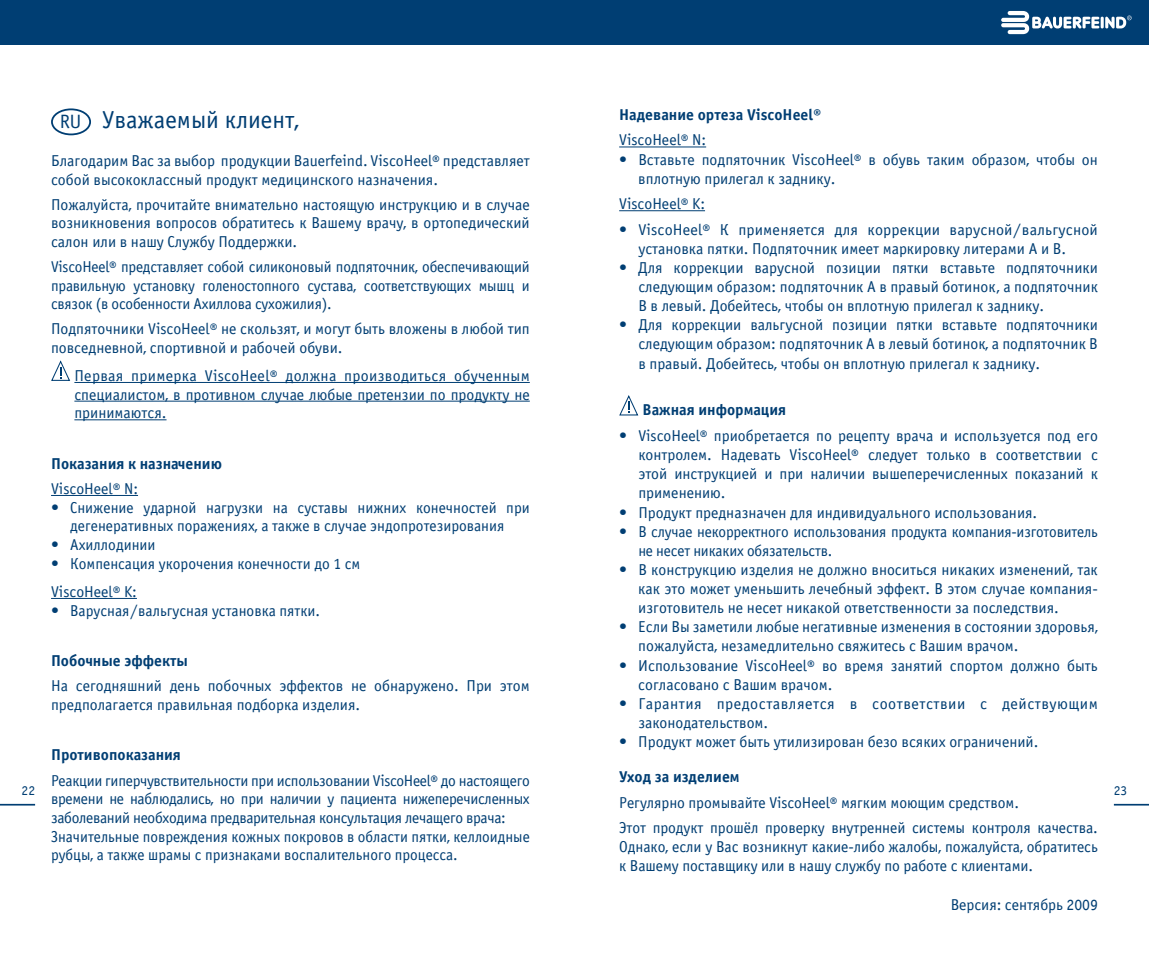
<style>
.page{position:relative;width:1149px;height:957px;background:#fff}
.page>*{position:absolute;margin:0;border:0;box-sizing:border-box;transform-origin:0 0}
.t1{font:24.75px "BF Officina Sans N";color:#003e73}
.t2{font:19.35px "BF Officina Sans N";color:#003e73}
.t3{font:15.75px/19.1px "BF Officina Sans N";color:#003e73}
.t4{font:15.75px/18.7px "BF Officina Sans N";letter-spacing:-.02em;color:#003e73}
.t5{font:700 15.75px "BF Officina Sans N";color:#003e73}
.t6{font:15.75px/19.1px "BF Officina Sans N";letter-spacing:.03em;color:#003e73}
.t7{font:13.5px "BF Officina Sans N";color:#003e73}
</style>
<div class="page">
<div style="left:0;top:0;width:1148px;height:45px;background:#003e73"></div>
<svg style="left:1001px;top:11px;width:130px;height:23px"></svg>
<hr style="left:0;top:804px;width:35px;height:1px;background:#003e73">
<hr style="left:1113px;top:804px;width:35px;height:1px;background:#003e73">
<hr style="left:74px;top:382px;width:455px;height:1px;background:#003e73">
<hr style="left:74px;top:401px;width:455px;height:1px;background:#003e73">
<hr style="left:74px;top:419px;width:92px;height:1px;background:#003e73">
<hr style="left:51px;top:495px;width:87px;height:1px;background:#003e73">
<hr style="left:51px;top:598px;width:86px;height:1px;background:#003e73">
<svg style="left:51px;top:360px;width:20px;height:21px"></svg>
<div style="left:51px;top:108px;width:40px;height:27px;border:2px solid #003e73;border-radius:50%"></div>
<hr style="left:619px;top:147px;width:87px;height:1px;background:#003e73">
<hr style="left:619px;top:210px;width:85px;height:1px;background:#003e73">
<svg style="left:619px;top:395px;width:20px;height:21px"></svg>
<p class="t2" style="left:60px;top:110px;width:23px">RU</p>
<p class="t5" style="left:619px;top:104px;width:203px">Надевание ортеза ViscoHeel®</p>
<p class="t3" style="left:619px;top:130px;width:88px">ViscoHeel® N:</p>
<p class="t3" style="left:638px;top:149px;width:461px;text-indent:-19px">• Вставьте подпяточник ViscoHeel® в обувь таким образом, чтобы он вплотную прилегал к заднику.</p>
<p class="t3" style="left:619px;top:194px;width:87px">ViscoHeel® K:</p>
<p class="t3" style="left:638px;top:219px;width:461px;text-indent:-19px">• ViscoHeel® К применяется для коррекции варусной/вальгусной установка пятки. Подпяточник имеет маркировку литерами А и В.</p>
<p class="t3" style="left:638px;top:258px;width:461px;text-align:justify;text-indent:-19px">• Для коррекции варусной позиции пятки вставьте подпяточники следующим образом: подпяточник А в правый ботинок, а подпяточник В в левый. Добейтесь, чтобы он вплотную прилегал к заднику.</p>
<p class="t3" style="left:638px;top:315px;width:461px;text-align:justify;text-indent:-19px">• Для коррекции вальгусной позиции пятки вставьте подпяточники следующим образом: подпяточник А в левый ботинок, а подпяточник В в правый. Добейтесь, чтобы он вплотную прилегал к заднику.</p>
<p class="t5" style="left:642px;top:400px;width:145px">Важная информация</p>
<p class="t3" style="left:638px;top:426px;width:461px;text-align:justify;text-indent:-19px">• ViscoHeel® приобретается по рецепту врача и используется под его контролем. Надевать ViscoHeel® следует только в соответствии с этой инструкцией и при наличии вышеперечисленных показаний к применению.</p>
<p class="t3" style="left:619px;top:502px;width:419px">• Продукт предназначен для индивидуального использования.</p>
<p class="t3" style="left:638px;top:521px;width:461px;text-indent:-19px">• В случае некорректного использования продукта компания-изготовитель не несет никаких обязательств.</p>
<p class="t3" style="left:638px;top:560px;width:461px;text-align:justify;text-indent:-19px">• В конструкцию изделия не должно вноситься никаких изменений, так как это может уменьшить лечебный эффект. В этом случае компания&shy;изготовитель не несет никакой ответственности за последствия.</p>
<p class="t3" style="left:638px;top:617px;width:461px;text-indent:-19px">• Если Вы заметили любые негативные изменения в состоянии здоровья, пожалуйста, незамедлительно свяжитесь с Вашим врачом.</p>
<p class="t3" style="left:638px;top:655px;width:461px;text-indent:-19px">• Использование ViscoHeel® во время занятий спортом должно быть согласовано с Вашим врачом.</p>
<p class="t6" style="left:638px;top:693px;width:461px;text-indent:-19px">• Гарантия предоставляется в соответствии с действующим законодательством.</p>
<p class="t3" style="left:619px;top:732px;width:420px">• Продукт может быть утилизирован безо всяких ограничений.</p>
<p class="t5" style="left:619px;top:766px;width:122px">Уход за изделием</p>
<p class="t3" style="left:619px;top:789px;width:480px;line-height:25.4px">Регулярно промывайте ViscoHeel® мягким моющим средством.<br>Этот продукт прошёл проверку внутренней системы контроля качества.</p>
<p class="t3" style="left:619px;top:837px;width:480px">Однако, если у Вас возникнут какие-либо жалобы, пожалуйста, обратитесь к Вашему поставщику или в нашу службу по работе с клиентами.</p>
<p class="t3" style="left:950px;top:894px;width:149px">Версия: сентябрь 2009</p>
<h1 class="t1" style="left:102px;top:104px;width:198px">Уважаемый клиент,</h1>
<p class="t3" style="left:51px;top:151px;width:480px">Благодарим Вас за выбор продукции Bauerfeind. ViscoHeel® представляет собой высококлассный продукт медицинского назначения.</p>
<p class="t3" style="left:51px;top:195px;width:480px;text-align:justify">Пожалуйста, прочитайте внимательно настоящую инструкцию и в случае возникновения вопросов обратитесь к Вашему врачу, в ортопедический салон или в нашу Службу Поддержки.</p>
<p class="t3" style="left:51px;top:257px;width:480px;text-align:justify">ViscoHeel® представляет собой силиконовый подпяточник, обеспечивающий правильную установку голеностопного сустава, соответствующих мышц и связок (в особенности Ахиллова сухожилия).</p>
<p class="t3" style="left:51px;top:319px;width:480px">Подпяточники ViscoHeel® не скользят, и могут быть вложены в любой тип повседневной, спортивной и рабочей обуви.</p>
<p class="t3" style="left:74px;top:366px;width:457px;text-align:justify">Первая примерка ViscoHeel® должна производиться обученным специалистом, в противном случае любые претензии по продукту не принимаются.</p>
<p class="t5" style="left:51px;top:453px;width:172px">Показания к назначению</p>
<p class="t3" style="left:51px;top:479px;width:88px">ViscoHeel® N:</p>
<p class="t3" style="left:51px;top:497px;width:480px;text-align:center">• Снижение ударной нагрузки на суставы нижних конечностей при дегенеративных поражениях, а также в случае эндопротезирования</p>
<p class="t3" style="left:51px;top:535px;width:106px">• Ахиллодинии</p>
<p class="t3" style="left:51px;top:549px;width:310px;line-height:28.3px">• Компенсация укорочения конечности до 1 см<br>ViscoHeel® K:</p>
<p class="t3" style="left:51px;top:600px;width:270px">• Варусная/вальгусная установка пятки.</p>
<p class="t5" style="left:51px;top:650px;width:138px">Побочные эффекты</p>
<p class="t3" style="left:51px;top:676px;width:480px">На сегодняшний день побочных эффектов не обнаружено. При этом предполагается правильная подборка изделия.</p>
<p class="t5" style="left:51px;top:745px;width:131px">Противопоказания</p>
<p class="t4" style="left:51px;top:770px;width:480px">Реакции гиперчувствительности при использовании ViscoHeel® до настоящего времени не наблюдались, но при наличии у пациента нижеперечисленных заболеваний необходима предварительная консультация лечащего врача:<br>Значительные повреждения кожных покровов в области пятки, келлоидные рубцы, а также шрамы с признаками воспалительного процесса.</p>
<p class="t7" style="left:22px;top:781px;width:15px">22</p>
<p class="t7" style="left:1113px;top:781px;width:15px">23</p>
</div>
